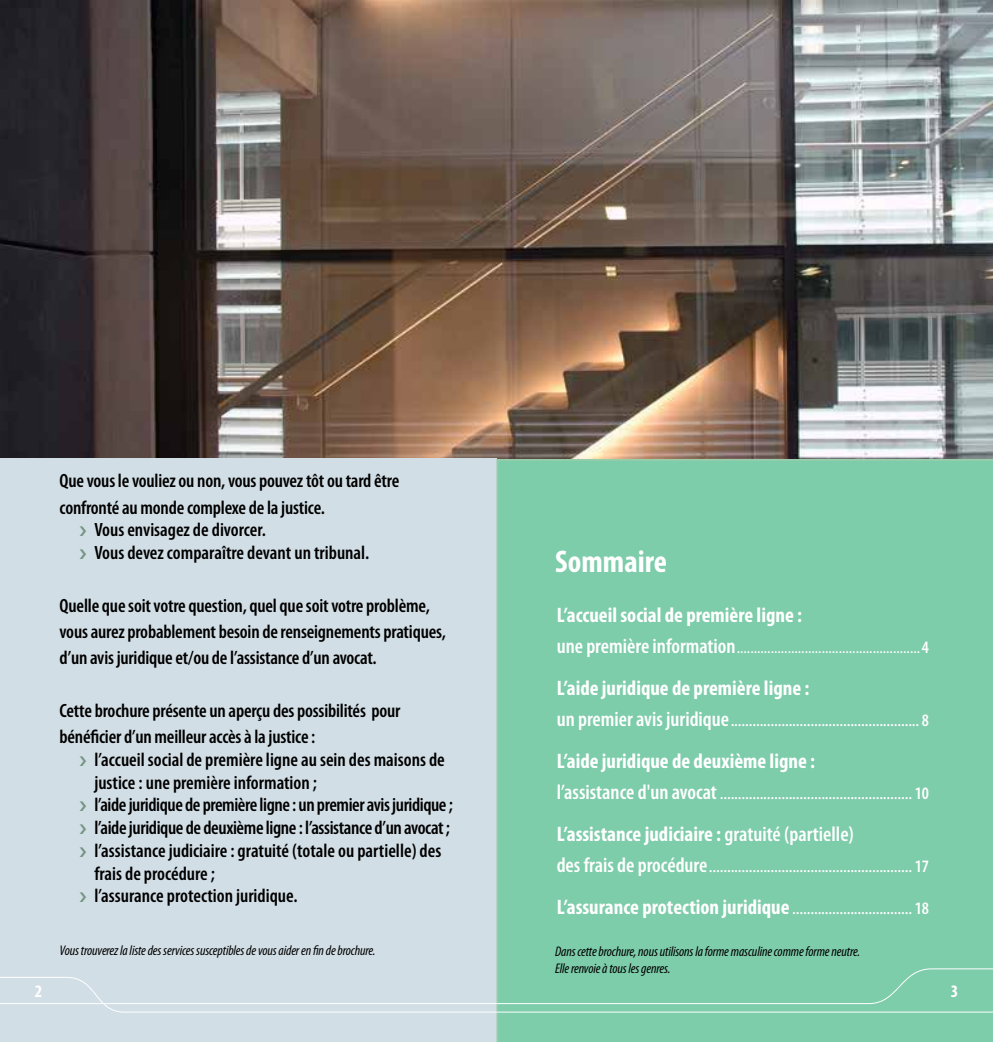
<style>
.page{position:relative;width:993px;height:1042px;background:#fff}
.page>*{position:absolute;margin:0;border:0;box-sizing:border-box;transform-origin:0 0}
.t1{font:700 condensed 31.5px "Myriad Pro";color:#fff}
.t2{font:700 condensed 21px "Myriad Pro";color:#fff}
.t3{font:600 condensed 19.25px/22.8px "Myriad Pro";letter-spacing:-.01em;color:#000}
.t4{font:17.5px "Myriad Pro";color:#fff}
.t5{font:condensed 17.5px "Myriad Pro";color:#fff}
.t6{font:700 condensed 17.5px "Myriad Pro";color:#fff}
.t7{font:italic condensed 14px/17.5px "Myriad Pro";letter-spacing:-.01em;color:#000}
.s1{font-weight:600;font-size:21px}
.s2{font-weight:600}
.s3{font-weight:600;font-stretch:condensed;font-size:21px}
.s4{font-weight:600;font-stretch:condensed}
.s5{font-weight:700;font-stretch:condensed;font-size:21px}
</style>
<div class="page">
<img style="left:0;top:0;width:992px;height:459px">
<div style="left:0;top:459px;width:496px;height:583px;background:#d2dee5"></div>
<div style="left:496px;top:459px;width:496px;height:583px;background:#7dccaa"></div>
<svg style="left:0;top:968px;width:992px;height:45px"></svg>
<p class="t3" style="left:60px;top:468px;width:341px;line-height:26.2px">Que vous le vouliez ou non, vous pouvez tôt ou tard être confronté au monde complexe de la justice.</p>
<p class="t3" style="left:94px;top:519px;width:276px">Vous envisagez de divorcer.<br>Vous devez comparaître devant un tribunal.</p>
<p class="t3" style="left:60px;top:592px;width:387px;line-height:26.2px">Quelle que soit votre question, quel que soit votre problème, vous aurez probablement besoin de renseignements pratiques, d’un avis juridique et/ou de l’assistance d’un avocat.</p>
<p class="t3" style="left:60px;top:697px;width:342px;line-height:26.2px">Cette brochure présente un aperçu des possibilités pour bénéficier d’un meilleur accès à la justice :</p>
<p class="t3" style="left:94px;top:748px;width:360px">l’accueil social de première ligne au sein des maisons de justice : une première information ;<br>l’aide juridique de première ligne : un premier avis juridique ; l’aide juridique de deuxième ligne : l’assistance d’un avocat ; l’assistance judiciaire : gratuité (totale ou partielle) des frais de procédure ;<br>l’assurance protection juridique.</p>
<p class="t7" style="left:60px;top:941px;width:317px">Vous trouverez la liste des services susceptibles de vous aider en fin de brochure.</p>
<h1 class="t1" style="left:555px;top:542px;width:113px">Sommaire</h1>
<p class="t2" style="left:556px;top:602px;width:247px">L’accueil social de première ligne :</p>
<p class="t5" style="left:556px;top:637px;width:374px"><span class="s1">une première information</span>......................................................<span class="s2">4</span></p>
<p class="t2" style="left:556px;top:674px;width:254px">L’aide juridique de première ligne :</p>
<p class="t4" style="left:556px;top:709px;width:374px"><span class="s3">un premier avis juridique</span>.................................................... <span class="s4">8</span></p>
<p class="t2" style="left:556px;top:747px;width:260px">L’aide juridique de deuxième ligne :</p>
<p class="t4" style="left:556px;top:782px;width:374px"><span class="s3">l’assistance d'un avocat</span> ..................................................... <span class="s4">10</span></p>
<p class="t2" style="left:556px;top:820px;width:299px">L’assistance judiciaire : <span class="s2">gratuité (partielle)</span></p>
<p class="t4" style="left:556px;top:855px;width:374px"><span class="s3">des frais de procédure</span>........................................................ <span class="s4">17</span></p>
<p class="t4" style="left:556px;top:897px;width:374px"><span class="s5">L’assurance protection juridique</span> ................................. <span class="s4">18</span></p>
<p class="t7" style="left:555px;top:942px;width:306px">Dans cette brochure, nous utilisons la forme masculine comme forme neutre.<br>Elle renvoie à tous les genres.</p>
<p class="t6" style="left:35px;top:980px;width:9px">2</p>
<p class="t6" style="left:950px;top:980px;width:9px">3</p>
</div>
